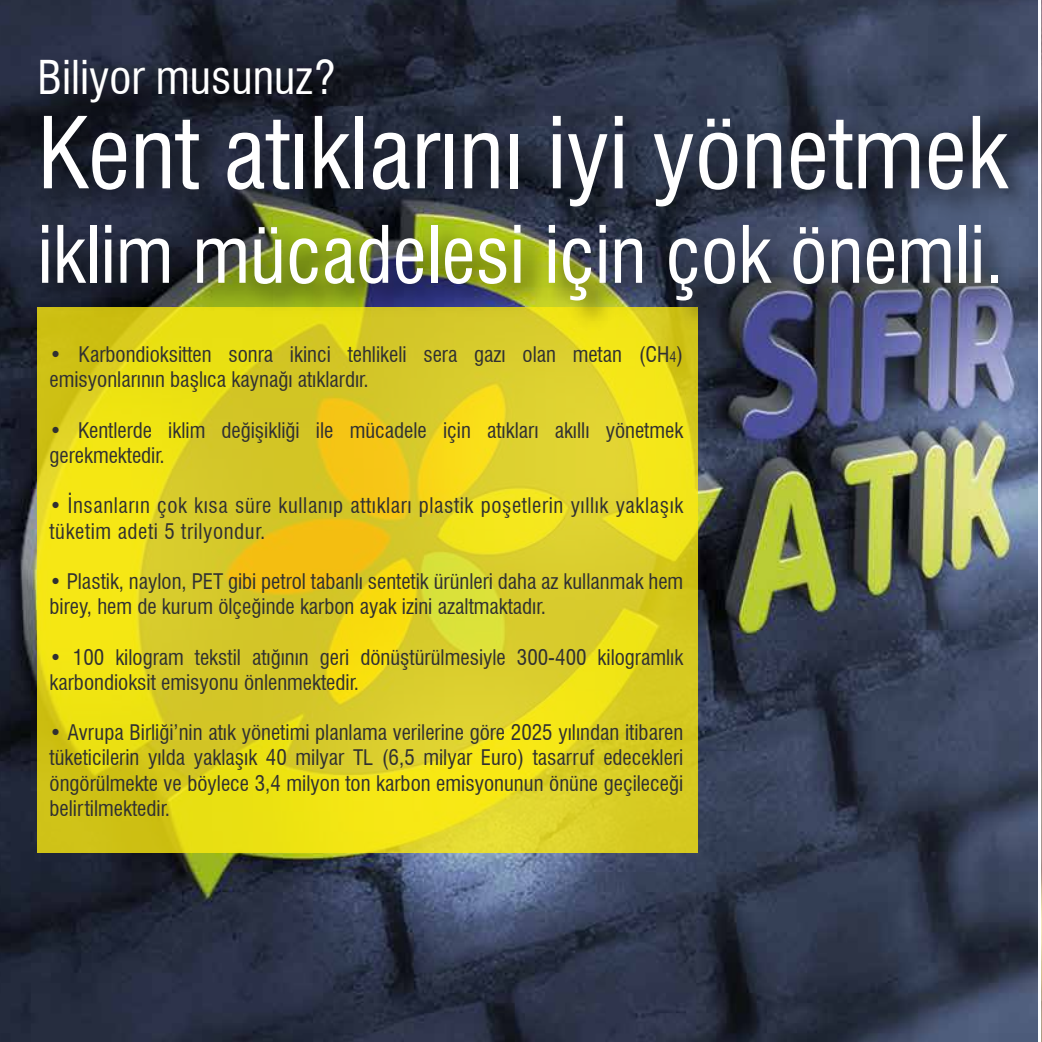
<style>
.page{position:relative;width:1042px;height:1042px;background:#fff}
.page>*{position:absolute;margin:0;border:0;box-sizing:border-box;transform-origin:0 0}
.t1{font:condensed 96.25px "Swiss 721 BT";color:#fff}
.t2{font:condensed 77px "Swiss 721 BT";color:#fff}
.t3{font:condensed 45.5px "Swiss 721 BT";color:#fff}
.t4{font:condensed 21px/25.2px "Swiss 721 BT";color:#303031}
.t5{font:condensed 21px/25.2px "Swiss 721 BT";letter-spacing:.03em;color:#303031}
.s1{font-size:14px}
</style>
<div class="page">
<img style="left:0;top:0;width:1038px;height:1042px">
<svg style="left:37px;top:384px;width:660px;height:468px;background:#e2d320"></svg>
<img style="left:1041px;top:0;width:1px;height:1042px">
<img style="left:23px;top:40px;width:1019px;height:344px">
<h3 class="t3" style="left:37px;top:50px;width:300px">Biliyor musunuz?</h3>
<h1 class="t1" style="left:37px;top:96px;width:972px">Kent atıklarını iyi yönetmek</h1>
<h2 class="t2" style="left:37px;top:209px;width:968px">iklim mücadelesi için çok önemli.</h2>
<p class="t4" style="left:50px;top:342px;width:635px">• Karbondioksitten sonra ikinci tehlikeli sera gazı olan metan (CH<span class="s1">4</span>) emisyonlarının başlıca kaynağı atıklardır.</p>
<p class="t4" style="left:50px;top:417px;width:635px">• Kentlerde iklim değişikliği ile mücadele için atıkları akıllı yönetmek gerekmektedir.</p>
<p class="t5" style="left:50px;top:493px;width:635px">• İnsanların çok kısa süre kullanıp attıkları plastik poşetlerin yıllık yaklaşık tüketim adeti 5 trilyondur.</p>
<p class="t4" style="left:50px;top:569px;width:635px">• Plastik, naylon, PET gibi petrol tabanlı sentetik ürünleri daha az kullanmak hem birey, hem de kurum ölçeğinde karbon ayak izini azaltmaktadır.</p>
<p class="t4" style="left:50px;top:644px;width:635px">• 100 kilogram tekstil atığının geri dönüştürülmesiyle 300-400 kilogramlık karbondioksit emisyonu önlenmektedir.</p>
<p class="t4" style="left:50px;top:720px;width:635px;text-align:justify">• Avrupa Birliği’nin atık yönetimi planlama verilerine göre 2025 yılından itibaren tüketicilerin yılda yaklaşık 40 milyar TL (6,5 milyar Euro) tasarruf edecekleri öngörülmekte ve böylece 3,4 milyon ton karbon emisyonunun önüne geçileceği belirtilmektedir.</p>
</div>
